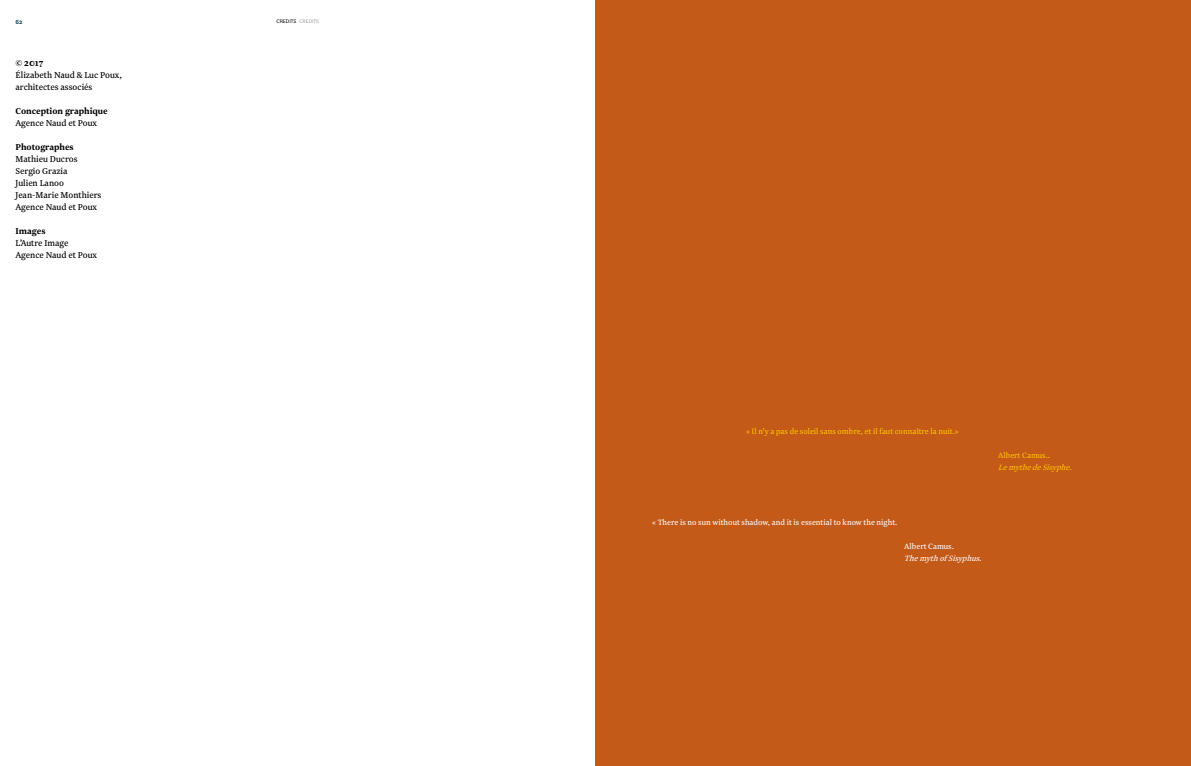
<style>
.page{position:relative;width:1191px;height:766px;background:#fff}
.page>*{position:absolute;margin:0;border:0;box-sizing:border-box;transform-origin:0 0}
.t1{font:10px/12px "Newzald";color:#000}
.t2{font:700 10px "Newzald";color:#000}
.t3{font:9px "Newzald";color:#f9f5f7}
.t4{font:9px "Newzald";color:#fcbf00}
.t5{font:italic 9px "Newzald";color:#f9f5f7}
.t6{font:italic 9px "Newzald";color:#fcbf00}
.t7{font:600 7px "National";color:#123f4e}
.t8{font:6px "National";color:#000}
.s1{color:#9d9d9c}
</style>
<div class="page">
<div style="left:595px;top:0;width:596px;height:765px;background:#c45a17"></div>
<p class="t7" style="left:16px;top:17px;width:8px">62</p>
<p class="t8" style="left:276px;top:17px;width:44px">CREDITS <span class="s1">CREDITS</span></p>
<p class="t2" style="left:16px;top:57px;width:29px">© 2017</p>
<p class="t1" style="left:16px;top:69px;width:108px">Élizabeth Naud &amp; Luc Poux, architectes associés</p>
<p class="t2" style="left:16px;top:105px;width:94px">Conception graphique</p>
<p class="t1" style="left:16px;top:117px;width:83px">Agence Naud et Poux</p>
<p class="t2" style="left:16px;top:141px;width:60px">Photographes</p>
<p class="t1" style="left:16px;top:153px;width:87px">Mathieu Ducros<br>Sergio Grazia<br>Julien Lanoo<br>Jean-Marie Monthiers<br>Agence Naud et Poux</p>
<p class="t2" style="left:16px;top:225px;width:31px">Images</p>
<p class="t1" style="left:16px;top:237px;width:83px">L’Autre Image<br>Agence Naud et Poux</p>
<p class="t4" style="left:746px;top:426px;width:214px">« Il n’y a pas de soleil sans ombre, et il faut connaître la nuit.»</p>
<p class="t4" style="left:998px;top:450px;width:53px">Albert Camus..</p>
<p class="t6" style="left:998px;top:462px;width:78px">LemythedeSisyphe.</p>
<p class="t3" style="left:652px;top:516px;width:247px">« There is no sun without shadow, and it is essential to know the night.</p>
<p class="t3" style="left:904px;top:540px;width:51px">Albert Camus.</p>
<p class="t5" style="left:904px;top:552px;width:81px">ThemythofSisyphus.</p>
</div>
